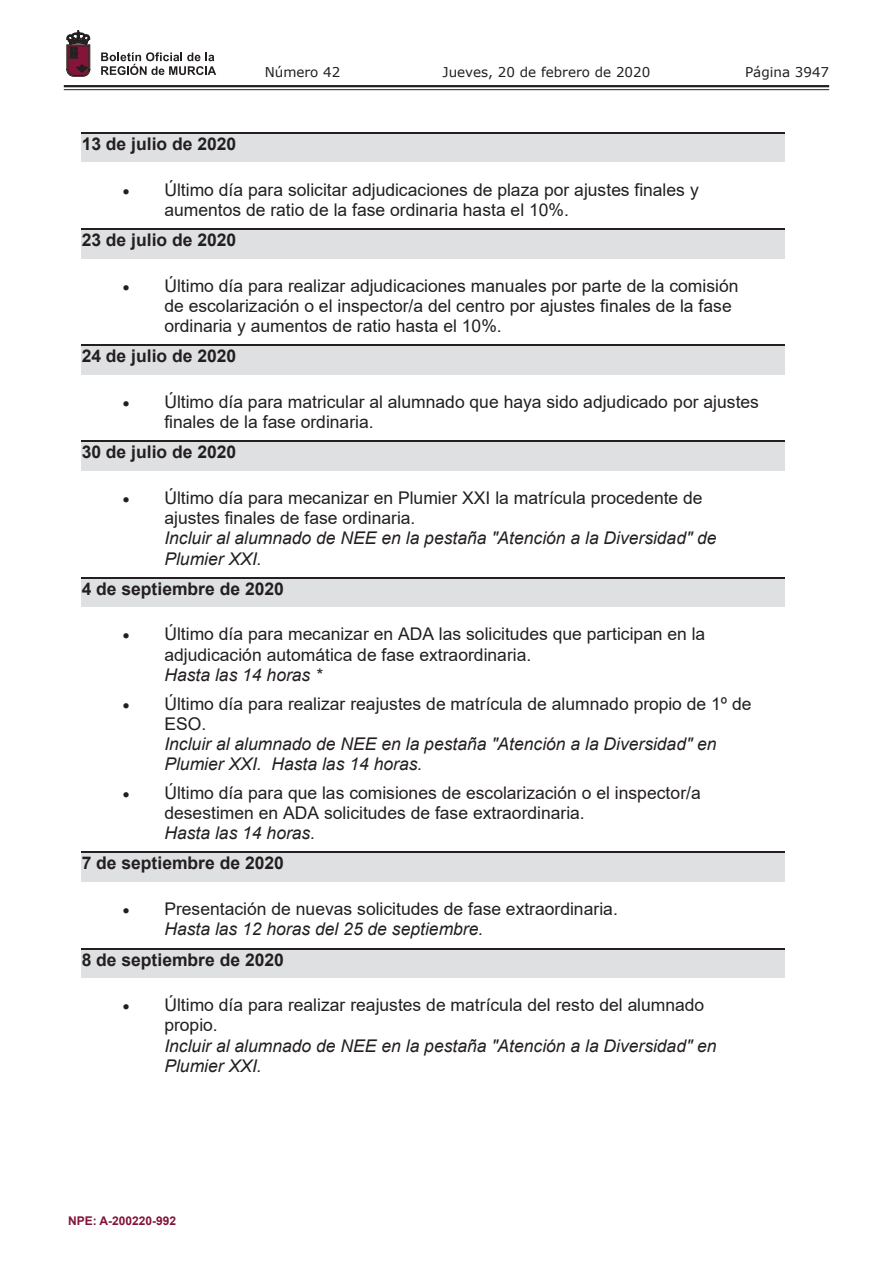
<style>
.page{position:relative;width:893px;height:1263px;background:#fff}
.page>*{position:absolute;margin:0;border:0;box-sizing:border-box;transform-origin:0 0}
.t1{font:17.55px/20.1px "Arial";color:#231f20}
.t2{font:italic 17.55px/20.1px "Arial";color:#231f20}
.t3{font:700 17.55px "Arial";color:#231f20}
.t4{font:13.5px "Verdana";color:#231f20}
.t5{font:700 12px "Arial";color:#83143a}
.s1{font-style:italic}
</style>
<div class="page">
<hr style="left:64px;top:85px;width:765px;height:2px;background:#231f20">
<hr style="left:64px;top:89px;width:765px;height:1px;background:#231f20">
<svg style="left:101px;top:52px;width:115px;height:23px"></svg>
<svg style="left:67px;top:31px;width:23px;height:45px"></svg>
<div style="left:82px;top:134px;width:703px;height:28px;background:#dfe0e2"></div>
<hr style="left:82px;top:132px;width:703px;height:2px;background:#231f20">
<div style="left:82px;top:230px;width:703px;height:29px;background:#dfe0e2"></div>
<hr style="left:82px;top:228px;width:703px;height:2px;background:#231f20">
<div style="left:82px;top:346px;width:703px;height:29px;background:#dfe0e2"></div>
<hr style="left:82px;top:344px;width:703px;height:2px;background:#231f20">
<div style="left:82px;top:442px;width:703px;height:29px;background:#dfe0e2"></div>
<hr style="left:82px;top:441px;width:703px;height:1px;background:#231f20">
<div style="left:82px;top:578px;width:703px;height:29px;background:#dfe0e2"></div>
<hr style="left:82px;top:577px;width:703px;height:1px;background:#231f20">
<div style="left:82px;top:853px;width:703px;height:29px;background:#dfe0e2"></div>
<hr style="left:82px;top:852px;width:703px;height:1px;background:#231f20">
<div style="left:82px;top:949px;width:703px;height:29px;background:#dfe0e2"></div>
<hr style="left:82px;top:948px;width:703px;height:1px;background:#231f20">
<p class="t4" style="left:265px;top:62px;width:77px">Número 42</p>
<p class="t4" style="left:443px;top:62px;width:209px">Jueves, 20 de febrero de 2020</p>
<p class="t4" style="left:745px;top:62px;width:86px">Página 3947</p>
<p class="t3" style="left:82px;top:131px;width:156px">13 de julio de 2020</p>
<p class="t1" style="left:164px;top:179px;width:536px;text-indent:-41px">• Último día para solicitar adjudicaciones de plaza por ajustes finales y aumentos de ratio de la fase ordinaria hasta el 10%.</p>
<p class="t3" style="left:82px;top:227px;width:156px">23 de julio de 2020</p>
<p class="t1" style="left:164px;top:275px;width:576px;text-indent:-41px">• Último día para realizar adjudicaciones manuales por parte de la comisión de escolarización o el inspector/a del centro por ajustes finales de la fase ordinaria y aumentos de ratio hasta el 10%.</p>
<p class="t3" style="left:82px;top:344px;width:156px">24 de julio de 2020</p>
<p class="t1" style="left:164px;top:392px;width:596px;text-indent:-41px">• Último día para matricular al alumnado que haya sido adjudicado por ajustes finales de la fase ordinaria.</p>
<p class="t3" style="left:82px;top:440px;width:156px">30 de julio de 2020</p>
<p class="t1" style="left:164px;top:488px;width:540px;text-indent:-41px">• Último día para mecanizar en Plumier XXI la matrícula procedente de ajustes finales de fase ordinaria.</p>
<p class="t2" style="left:164px;top:528px;width:554px">Incluir al alumnado de NEE en la pestaña "Atención a la Diversidad" de<br>Plumier XXI.</p>
<p class="t3" style="left:82px;top:576px;width:204px">4 de septiembre de 2020</p>
<p class="t1" style="left:164px;top:624px;width:542px;text-indent:-41px">• Último día para mecanizar en ADA las solicitudes que participan en la adjudicación automática de fase extraordinaria.</p>
<p class="t2" style="left:164px;top:665px;width:159px">Hasta las 14 horas *</p>
<p class="t1" style="left:164px;top:693px;width:589px;text-indent:-41px">• Último día para realizar reajustes de matrícula de alumnado propio de 1º de<br>ESO.</p>
<p class="t2" style="left:164px;top:734px;width:554px">Incluir al alumnado de NEE en la pestaña "Atención a la Diversidad" en<br>Plumier XXI. Hasta las 14 horas.</p>
<p class="t1" style="left:164px;top:782px;width:538px;text-indent:-41px">• Último día para que las comisiones de escolarización o el inspector/a desestimen en ADA solicitudes de fase extraordinaria.</p>
<p class="t2" style="left:164px;top:823px;width:152px">Hasta las 14 horas.</p>
<p class="t3" style="left:82px;top:851px;width:204px">7 de septiembre de 2020</p>
<p class="t1" style="left:164px;top:899px;width:455px;text-indent:-41px">• Presentación de nuevas solicitudes de fase extraordinaria.<br><span class="s1">Hasta las 12 horas del 25 de septiembre.</span></p>
<p class="t3" style="left:82px;top:947px;width:204px">8 de septiembre de 2020</p>
<p class="t1" style="left:164px;top:995px;width:541px;text-indent:-41px">• Último día para realizar reajustes de matrícula del resto del alumnado propio.</p>
<p class="t2" style="left:164px;top:1035px;width:554px">Incluir al alumnado de NEE en la pestaña "Atención a la Diversidad" en<br>Plumier XXI.</p>
<p class="t5" style="left:68px;top:1212px;width:110px">NPE: A-200220-992</p>
</div>
